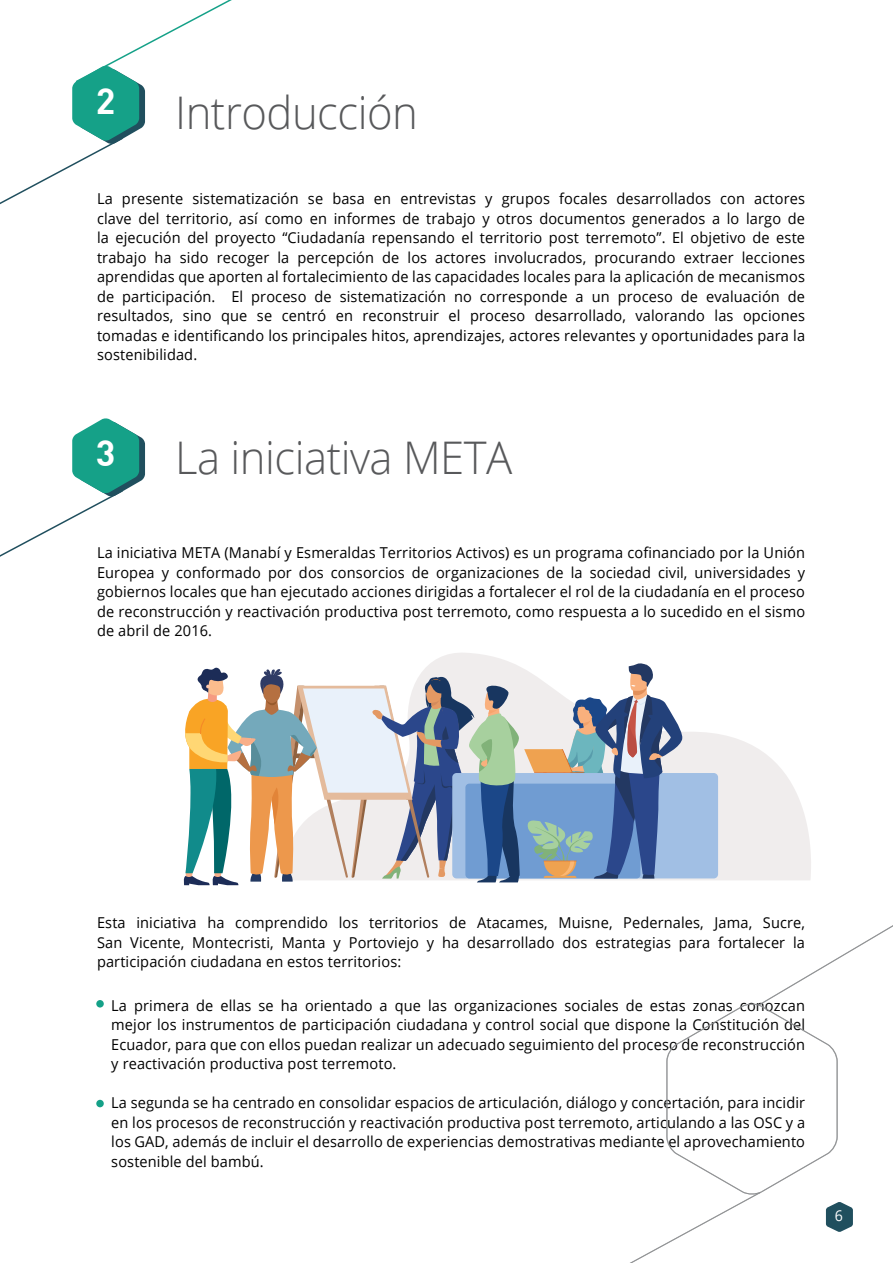
<style>
.page{position:relative;width:893px;height:1263px;background:#fff}
.page>*{position:absolute;margin:0;border:0;box-sizing:border-box;transform-origin:0 0}
.t1{font:300 45px "Open Sans";letter-spacing:-.01em;color:#58595b}
.t2{font:35.7px "DIN Bold";color:#fff}
.t3{font:15px/19.5px "Open Sans";letter-spacing:.01em;color:#000;text-align:justify}
.t4{font:15px "Open Sans";color:#fff;scale:.95 1}
</style>
<div class="page">
<svg style="left:433px;top:653px;width:76px;height:9px"></svg>
<svg style="left:0;top:0;width:232px;height:205px"></svg>
<svg style="left:0;top:418px;width:145px;height:139px"></svg>
<div style="left:96px;top:1000px;width:8px;height:7px;background:#15a188;border-radius:50%"></div>
<div style="left:96px;top:1100px;width:8px;height:7px;background:#15a188;border-radius:50%"></div>
<svg style="left:183px;top:662px;width:710px;height:601px"></svg>
<h2 class="t2" style="left:96px;top:78px;width:21px">2</h2>
<h1 class="t1" style="left:175px;top:82px;width:244px">Introducción</h1>
<p class="t3" style="left:97px;top:188px;width:710px">La presente sistematización se basa en entrevistas y grupos focales desarrollados con actores clave del territorio, así como en informes de trabajo y otros documentos generados a lo largo de la ejecución del proyecto “Ciudadanía repensando el territorio post terremoto”. El objetivo de este trabajo ha sido recoger la percepción de los actores involucrados, procurando extraer lecciones aprendidas que aporten al fortalecimiento de las capacidades locales para la aplicación de mecanismos de participación. El proceso de sistematización no corresponde a un proceso de evaluación de resultados, sino que se centró en reconstruir el proceso desarrollado, valorando las opciones tomadas e identificando los principales hitos, aprendizajes, actores relevantes y oportunidades para la sostenibilidad.</p>
<h2 class="t2" style="left:96px;top:430px;width:21px">3</h2>
<h1 class="t1" style="left:175px;top:427px;width:339px">La iniciativa META</h1>
<p class="t3" style="left:97px;top:542px;width:710px">La iniciativa META (Manabí y Esmeraldas Territorios Activos) es un programa cofinanciado por la Unión Europea y conformado por dos consorcios de organizaciones de la sociedad civil, universidades y gobiernos locales que han ejecutado acciones dirigidas a fortalecer el rol de la ciudadanía en el proceso de reconstrucción y reactivación productiva post terremoto, como respuesta a lo sucedido en el sismo de abril de 2016.</p>
<p class="t3" style="left:97px;top:912px;width:709px">Esta iniciativa ha comprendido los territorios de Atacames, Muisne, Pedernales, Jama, Sucre, San Vicente, Montecristi, Manta y Portoviejo y ha desarrollado dos estrategias para fortalecer la participación ciudadana en estos territorios:</p>
<p class="t3" style="left:111px;top:995px;width:695px">La primera de ellas se ha orientado a que las organizaciones sociales de estas zonas conozcan mejor los instrumentos de participación ciudadana y control social que dispone la Constitución del Ecuador, para que con ellos puedan realizar un adecuado seguimiento del proceso de reconstrucción y reactivación productiva post terremoto.</p>
<p class="t3" style="left:111px;top:1092px;width:695px">La segunda se ha centrado en consolidar espacios de articulación, diálogo y concertación, para incidir en los procesos de reconstrucción y reactivación productiva post terremoto, articulando a las OSC y a los GAD, además de incluir el desarrollo de experiencias demostrativas mediante el aprovechamiento sostenible del bambú.</p>
<p class="t4" style="left:835px;top:1205px;width:10px">6</p>
</div>
